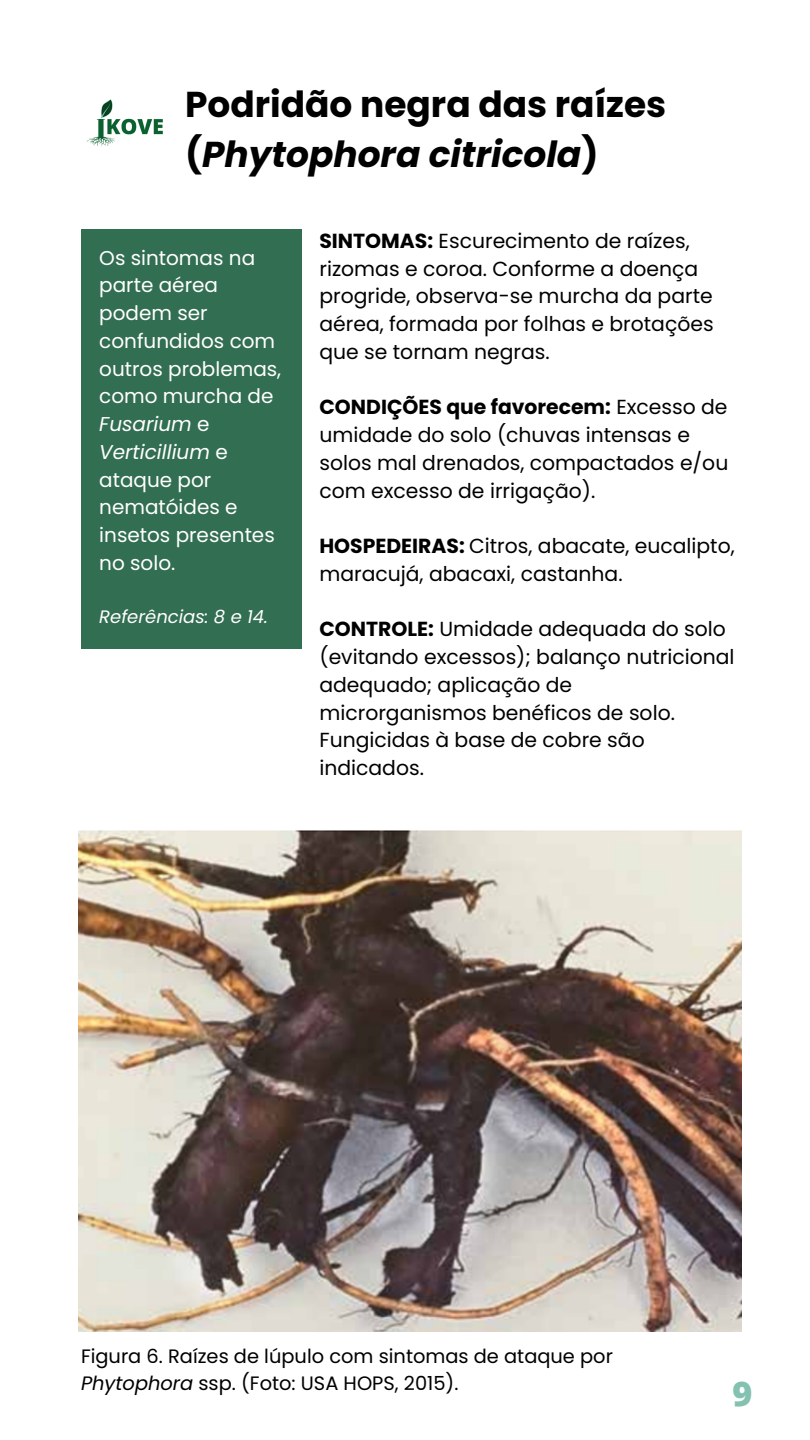
<style>
.page{position:relative;width:810px;height:1440px;background:#fff}
.page>*{position:absolute;margin:0;border:0;box-sizing:border-box;transform-origin:0 0}
.t1{font:700 36px "Poppins";color:#000}
.t2{font:italic 700 36px "Poppins";color:#000}
.t3{font:800 34px "Open Sans";color:#83c2b0}
.t4{font:20.3px/27.8px "Poppins";color:#000}
.t5{font:20px/27.8px "Poppins";color:#fff}
.t6{font:19.4px/27px "Poppins";color:#000}
.t7{font:italic 18px "Poppins";color:#fff}
.s1{font-style:normal}
.s2{font-style:italic}
.s3{font-weight:700}
</style>
<div class="page">
<img style="left:79px;top:830px;width:663px;height:501px">
<div style="left:81px;top:230px;width:220px;height:419px;background:#326e51"></div>
<img style="left:86px;top:99px;width:77px;height:47px">
<p class="t1" style="left:185px;top:79px;width:483px">Podridão negra das raízes</p>
<p class="t2" style="left:185px;top:129px;width:415px"><span class="s1">(</span>Phytophora citricola<span class="s1">)</span></p>
<p class="t5" style="left:99px;top:244px;width:183px">Os sintomas na parte aérea podem ser confundidos com outros problemas, como murcha de<br><span class="s2">Fusarium</span> e<br><span class="s2">Verticillium</span> e ataque por nematóides e insetos presentes no solo.</p>
<p class="t7" style="left:99px;top:604px;width:170px">Referências: 8 e 14.</p>
<p class="t4" style="left:319px;top:227px;width:396px"><span class="s3">SINTOMAS:</span> Escurecimento de raízes, rizomas e coroa. Conforme a doença progride, observa-se murcha da parte aérea, formada por folhas e brotações que se tornam negras.</p>
<p class="t4" style="left:319px;top:393px;width:410px"><span class="s3">CONDIÇÕES que favorecem:</span> Excesso de umidade do solo (chuvas intensas e solos mal drenados, compactados e/ou com excesso de irrigação).</p>
<p class="t4" style="left:319px;top:532px;width:417px"><span class="s3">HOSPEDEIRAS:</span> Citros, abacate, eucalipto, maracujá, abacaxi, castanha.</p>
<p class="t4" style="left:319px;top:615px;width:417px"><span class="s3">CONTROLE:</span> Umidade adequada do solo (evitando excessos); balanço nutricional adequado; aplicação de microrganismos benéficos de solo.<br>Fungicidas à base de cobre são indicados.</p>
<p class="t6" style="left:81px;top:1343px;width:533px">Figura 6. Raízes de lúpulo com sintomas de ataque por<br><span class="s2">Phytophora</span> ssp. (Foto: USA HOPS, 2015).</p>
<p class="t3" style="left:732px;top:1370px;width:21px">9</p>
</div>
